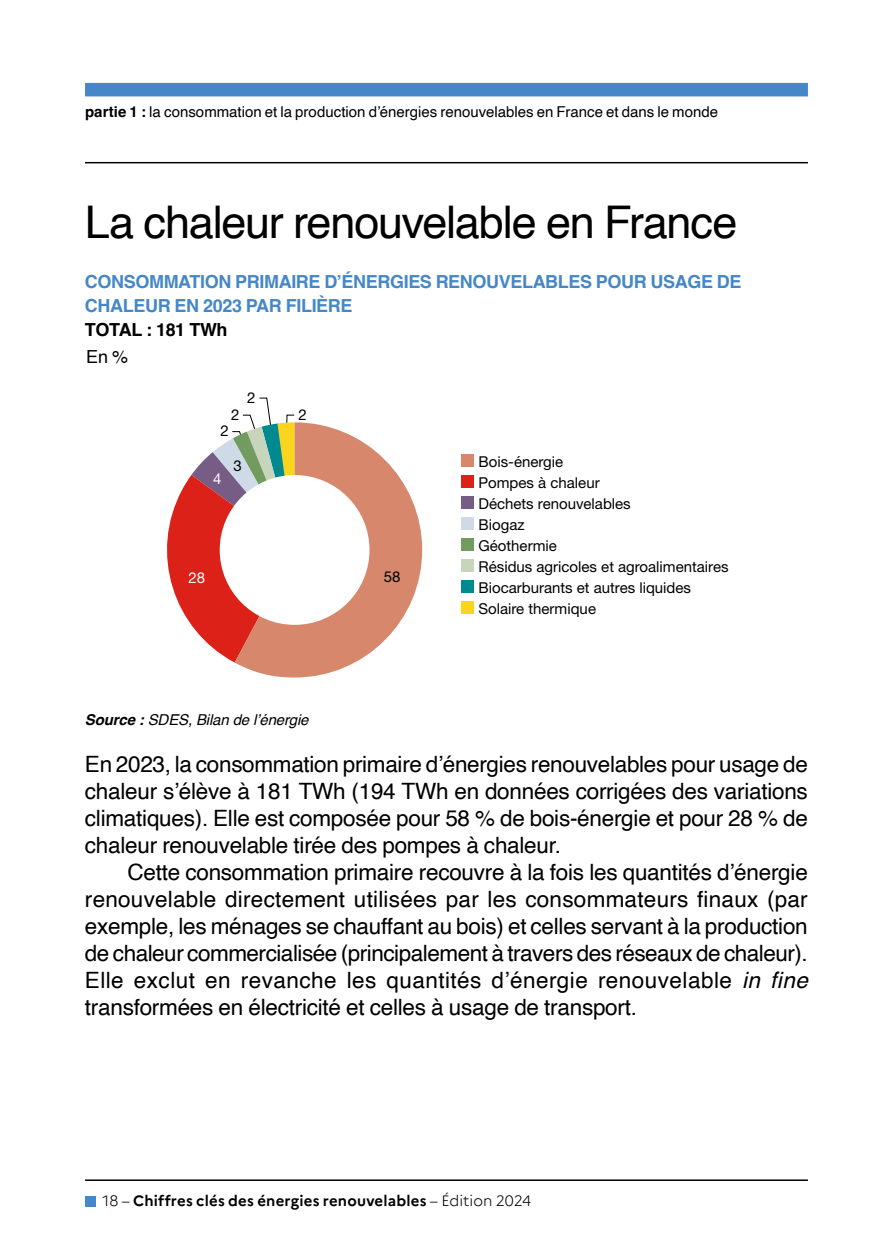
<style>
.page{position:relative;width:893px;height:1259px;background:#fff}
.page>*{position:absolute;margin:0;border:0;box-sizing:border-box;transform-origin:0 0}
.t1{font:45px "Helvetica";letter-spacing:-.03em;color:#000}
.t2{font:22.5px/27px "Helvetica";letter-spacing:-.01em;color:#000;text-align:justify}
.t3{font:700 18px/24px "Helvetica";letter-spacing:-.02em;color:#4587c7}
.t4{font:700 18px "Helvetica";letter-spacing:-.02em;color:#000}
.t5{font:18px "Helvetica";color:#000}
.t6{font:15px/21px "Helvetica Neue LT Std";color:#000}
.t7{font:15px "Helvetica";color:#000}
.t8{font:700 15px "Marianne";letter-spacing:.015em;color:#000}
.t9{font:italic 15px "Helvetica";letter-spacing:-.01em;color:#000}
.t10{font:15px "Helvetica Neue LT Std";color:#fff}
.s1{font-weight:700}
.s2{font-style:italic}
.s3{font-weight:300}
</style>
<div class="page">
<div style="left:85px;top:83px;width:723px;height:13px;background:#4587c7"></div>
<hr style="left:85px;top:162px;width:723px;height:1px;background:#000">
<hr style="left:85px;top:1179px;width:723px;height:2px;background:#000">
<div style="left:85px;top:1195px;width:11px;height:11px;background:#4587c7"></div>
<svg style="left:167px;top:397px;width:128px;height:265px"></svg>
<svg style="left:235px;top:422px;width:187px;height:255px;fill:#d6876c"></svg>
<div style="left:220px;top:475px;width:149px;height:150px;background:#fff;border-radius:50%"></div>
<div style="left:462px;top:454px;width:12px;height:13px;background:#d6876c"></div>
<div style="left:462px;top:475px;width:12px;height:13px;background:#dc2118"></div>
<div style="left:462px;top:496px;width:12px;height:13px;background:#775d85"></div>
<div style="left:462px;top:517px;width:12px;height:13px;background:#cedbe6"></div>
<div style="left:462px;top:538px;width:12px;height:13px;background:#729c5f"></div>
<div style="left:462px;top:559px;width:12px;height:13px;background:#c6d5bc"></div>
<div style="left:462px;top:580px;width:12px;height:13px;background:#008a90"></div>
<div style="left:462px;top:601px;width:12px;height:13px;background:#fbd51d"></div>
<p class="t7" style="left:85px;top:100px;width:635px"><span class="s1">partie 1 :</span> la consommation et la production d’énergies renouvelables en France et dans le monde</p>
<h1 class="t1" style="left:85px;top:188px;width:654px">La chaleur renouvelable en France</h1>
<p class="t3" style="left:85px;top:271px;width:658px">CONSOMMATION PRIMAIRE D’ÉNERGIES RENOUVELABLES POUR USAGE DE<br>CHALEUR EN 2023 PAR FILIÈRE</p>
<p class="t4" style="left:85px;top:318px;width:144px">TOTAL : 181 TWh</p>
<p class="t5" style="left:86px;top:343px;width:43px">En %</p>
<p class="t6" style="left:231px;top:404px;width:10px">2</p>
<p class="t6" style="left:221px;top:420px;width:10px">2</p>
<p class="t6" style="left:247px;top:387px;width:10px">2</p>
<p class="t10" style="left:213px;top:470px;width:10px">4</p>
<p class="t6" style="left:233px;top:454px;width:10px">3</p>
<p class="t6" style="left:298px;top:404px;width:10px">2</p>
<p class="t10" style="left:189px;top:568px;width:18px">28</p>
<p class="t6" style="left:384px;top:566px;width:18px">58</p>
<p class="t6" style="left:478px;top:451px;width:252px">Bois-énergie<br>Pompes à chaleur<br>Déchets renouvelables<br>Biogaz<br>Géothermie<br>Résidus agricoles et agroalimentaires<br>Biocarburants et autres liquides<br>Solaire thermique</p>
<p class="t9" style="left:85px;top:708px;width:225px"><span class="s1">Source :</span> SDES, Bilan de l’énergie</p>
<p class="t2" style="left:85px;top:751px;width:724px">En 2023, la consommation primaire d’énergies renouvelables pour usage de chaleur s’élève à 181 TWh (194 TWh en données corrigées des variations climatiques). Elle est composée pour 58 % de bois-énergie et pour 28 % de chaleur renouvelable tirée des pompes à chaleur.</p>
<p class="t2" style="left:85px;top:859px;width:724px;text-indent:43px">Cette consommation primaire recouvre à la fois les quantités d’énergie renouvelable directement utilisées par les consommateurs finaux (par exemple, les ménages se chauffant au bois) et celles servant à la production de chaleur commercialisée (principalement à travers des réseaux de chaleur).<br>Elle exclut en revanche les quantités d’énergie renouvelable <span class="s2">in fine </span>transformées en électricité et celles à usage de transport.</p>
<p class="t8" style="left:103px;top:1189px;width:430px"><span class="s3">18 –</span> Chiffres clés des énergies renouvelables <span class="s3">– Édition 2024</span></p>
</div>
